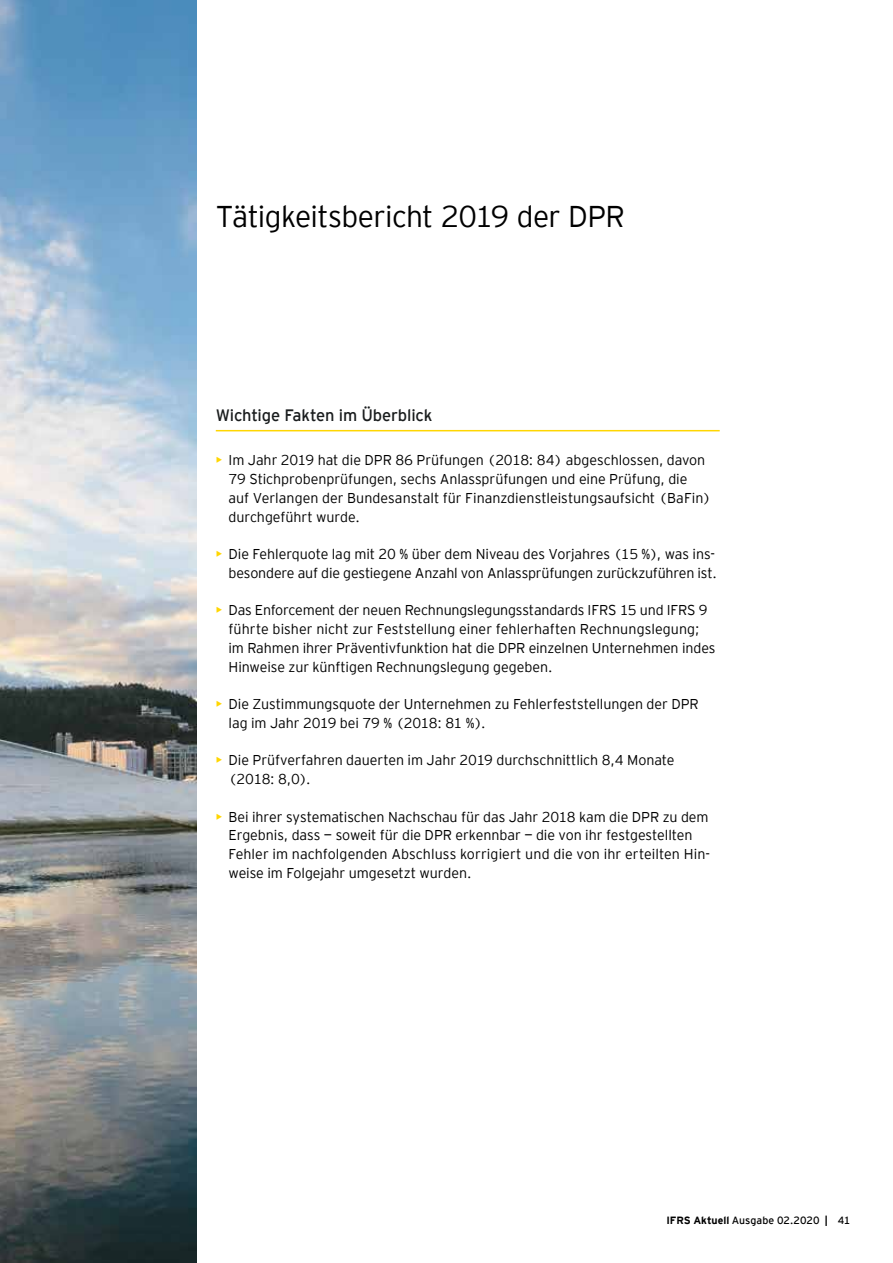
<style>
.page{position:relative;width:893px;height:1263px;background:#fff}
.page>*{position:absolute;margin:0;border:0;box-sizing:border-box;transform-origin:0 0}
.t1{font:300 30px "EY Interstate";letter-spacing:-.02em;color:#000}
.t2{font:16.5px "EY Interstate";letter-spacing:-.01em;color:#191c1d}
.t3{font:300 14.25px/18.8px "EY Interstate";letter-spacing:-.005em;color:#000}
.t4{font:10.5px "EY Interstate";color:#000}
.s1{font-weight:400;color:#ffd600}
.s2{font-weight:700}
</style>
<div class="page">
<hr style="left:216px;top:430px;width:504px;height:1px;background:#ffd600">
<img style="left:0;top:0;width:197px;height:1263px">
<h1 class="t1" style="left:216px;top:200px;width:411px">Tätigkeitsbericht 2019 der DPR</h1>
<p class="t2" style="left:216px;top:406px;width:218px">Wichtige Fakten im Überblick</p>
<p class="t3" style="left:229px;top:451px;width:484px;text-indent:-13px"><span class="s1">•</span> Im Jahr 2019 hat die DPR 86 Prüfungen (2018: 84) abgeschlossen, davon 79 Stichprobenprüfungen, sechs Anlassprüfungen und eine Prüfung, die auf Verlangen der Bundesanstalt für Finanzdienstleistungsaufsicht (BaFin) durchgeführt wurde.</p>
<p class="t3" style="left:216px;top:545px;width:502px;text-align:right"><span class="s1">•</span> Die Fehlerquote lag mit 20 % über dem Niveau des Vorjahres (15 %), was ins&shy;besondere auf die gestiegene Anzahl von Anlassprüfungen zurückzuführen ist.</p>
<p class="t3" style="left:229px;top:601px;width:488px;text-indent:-13px"><span class="s1">•</span> Das Enforcement der neuen Rechnungslegungsstandards IFRS 15 und IFRS 9 führte bisher nicht zur Feststellung einer fehlerhaften Rechnungslegung; im Rahmen ihrer Präventivfunktion hat die DPR einzelnen Unternehmen indes Hinweise zur künftigen Rechnungslegung gegeben.</p>
<p class="t3" style="left:229px;top:695px;width:472px;text-indent:-13px"><span class="s1">•</span> Die Zustimmungsquote der Unternehmen zu Fehlerfeststellungen der DPR lag im Jahr 2019 bei 79 % (2018: 81 %).</p>
<p class="t3" style="left:229px;top:751px;width:447px;text-indent:-13px"><span class="s1">•</span> Die Prüfverfahren dauerten im Jahr 2019 durchschnittlich 8,4 Monate (2018: 8,0).</p>
<p class="t3" style="left:229px;top:807px;width:483px;text-indent:-13px"><span class="s1">•</span> Bei ihrer systematischen Nachschau für das Jahr 2018 kam die DPR zu dem Ergebnis, dass — soweit für die DPR erkennbar — die von ihr festgestellten Fehler im nachfolgenden Abschluss korrigiert und die von ihr erteilten Hin&shy;weise im Folgejahr umgesetzt wurden.</p>
<p class="t4" style="left:666px;top:1214px;width:185px"><span class="s2">IFRS Aktuell</span> Ausgabe 02.2020 <span class="s2">|</span> 41</p>
</div>
